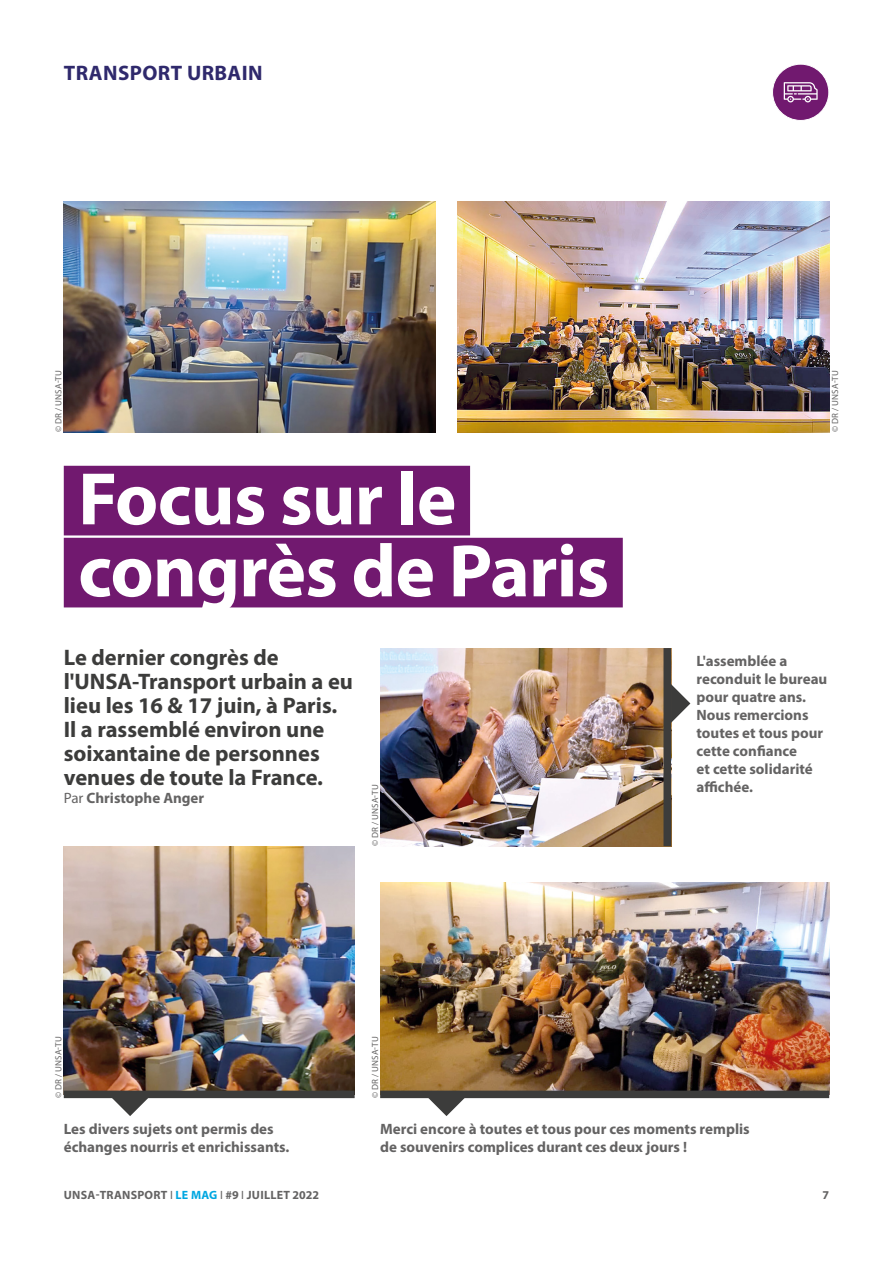
<style>
.page{position:relative;width:893px;height:1263px;background:#fff}
.page>*{position:absolute;margin:0;border:0;box-sizing:border-box;transform-origin:0 0}
.t1{font:700 75px/72px "Myriad Pro";letter-spacing:-.01em;color:#fff}
.t2{font:700 22.5px/24px "Myriad Pro";color:#3c3c3b}
.t3{font:700 21px "Myriad Pro";letter-spacing:.02em;color:#2f296c}
.t4{font:700 15px/18px "Myriad Pro";color:#646363}
.t5{font:700 12px "Myriad Pro";letter-spacing:.02em;color:#646363}
.t6{font:9px "Myriad Pro";letter-spacing:.02em;color:#646363}
.s1{font-weight:400}
.s2{color:#00a7e1}
</style>
<div class="page">
<img style="left:64px;top:202px;width:372px;height:230px">
<img style="left:457px;top:202px;width:372px;height:230px">
<div style="left:772px;top:64px;width:57px;height:56px;background:#71196f;border-radius:50%"></div>
<svg style="left:784px;top:82px;width:34px;height:20px"></svg>
<div style="left:772px;top:64px;width:57px;height:57px;border:1px solid #fff;border-radius:50%"></div>
<div style="left:64px;top:466px;width:406px;height:69px;background:#71196f"></div>
<div style="left:64px;top:538px;width:559px;height:69px;background:#71196f"></div>
<img style="left:64px;top:846px;width:291px;height:245px">
<img style="left:380px;top:648px;width:283px;height:198px">
<img style="left:380px;top:882px;width:449px;height:209px">
<div style="left:64px;top:1091px;width:291px;height:7px;background:#3c3c3b"></div>
<div style="left:663px;top:648px;width:8px;height:198px;background:#3c3c3b"></div>
<div style="left:380px;top:1091px;width:449px;height:7px;background:#3c3c3b"></div>
<svg style="left:111px;top:1098px;width:38px;height:18px"></svg>
<svg style="left:671px;top:684px;width:19px;height:39px"></svg>
<svg style="left:427px;top:1098px;width:39px;height:18px"></svg>
<h3 class="t3" style="left:64px;top:59px;width:200px">TRANSPORT URBAIN</h3>
<p class="t6" style="left:53px;top:432px;width:64px;rotate:-90deg">© DR / UNSA-TU</p>
<p class="t6" style="left:829px;top:432px;width:64px;rotate:-90deg">© DR / UNSA-TU</p>
<h1 class="t1" style="left:78px;top:461px;width:532px">Focus sur le congrès de Paris</h1>
<h2 class="t2" style="left:64px;top:645px;width:291px">Le dernier congrès de l'UNSA-Transport urbain a eu lieu les 16 &amp; 17 juin, à Paris.<br>Il a rassemblé environ une soixantaine de personnes venues de toute la France.</h2>
<p class="t4" style="left:64px;top:788px;width:142px"><span class="s1">Par</span> Christophe Anger</p>
<p class="t6" style="left:369px;top:846px;width:64px;rotate:-90deg">© DR / UNSA-TU</p>
<p class="t6" style="left:53px;top:1098px;width:64px;rotate:-90deg">© DR / UNSA-TU</p>
<p class="t6" style="left:369px;top:1098px;width:64px;rotate:-90deg">© DR / UNSA-TU</p>
<p class="t4" style="left:696px;top:651px;width:132px">L'assemblée a reconduit le bureau pour quatre ans.<br>Nous remercions toutes et tous pour cette confiance<br>et cette solidarité affichée.</p>
<p class="t4" style="left:64px;top:1119px;width:227px">Les divers sujets ont permis des échanges nourris et enrichissants.</p>
<p class="t4" style="left:380px;top:1119px;width:371px">Merci encore à toutes et tous pour ces moments remplis de souvenirs complices durant ces deux jours !</p>
<p class="t5" style="left:64px;top:1187px;width:257px">UNSA-TRANSPORT <span class="s1">I</span> <span class="s2">LE MAG</span> <span class="s1">I</span> #9 <span class="s1">I</span> JUILLET 2022</p>
<p class="t5" style="left:822px;top:1187px;width:8px">7</p>
</div>
